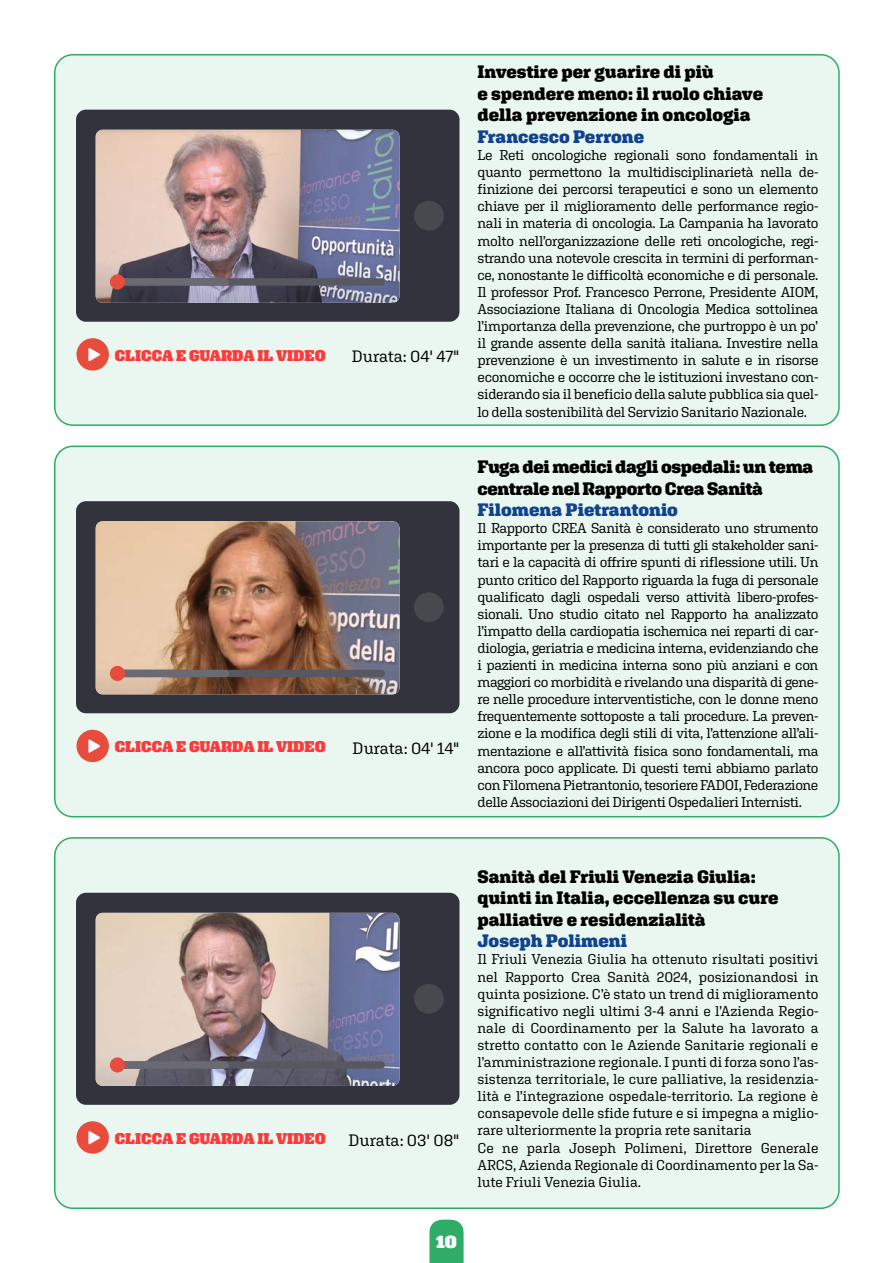
<style>
.page{position:relative;width:893px;height:1263px;background:#fff}
.page>*{position:absolute;margin:0;border:0;box-sizing:border-box;transform-origin:0 0}
.t1{font:900 18px/21.6px "Aglet Slab";letter-spacing:-.005em;color:#000}
.t2{font:900 18px "Aglet Slab";color:#10428e}
.t3{font:900 18px "Aglet Slab";color:#fff}
.t4{font:16.5px "Aglet Slab";color:#000}
.t5{font:900 15.6px "Aglet Slab";color:#fe393a}
.t6{font:14.25px/17.1px "Aglet Slab";letter-spacing:-.005em;color:#000;text-align:justify}
</style>
<div class="page">
<div style="left:55px;top:446px;width:784px;height:371px;background:#eaf7f0;border-radius:18px"></div>
<div style="left:54px;top:445px;width:786px;height:372px;border:2px solid #2fac66;border-radius:18px"></div>
<div style="left:76px;top:501px;width:383px;height:212px;background:#33333d;border-radius:10px"></div>
<div style="left:414px;top:592px;width:30px;height:30px;background:#48484f;border-radius:50%"></div>
<img style="left:96px;top:521px;width:303px;height:173px">
<div style="left:111px;top:670px;width:274px;height:7px;background:#585860;border-radius:4px"></div>
<div style="left:111px;top:670px;width:118px;height:7px;background:#6a6a72;border-radius:4px"></div>
<div style="left:110px;top:666px;width:15px;height:15px;background:#e74c3c;border-radius:50%"></div>
<div style="left:76px;top:730px;width:33px;height:32px;background:#e74c3c;border-radius:50%"></div>
<svg style="left:88px;top:739px;width:12px;height:14px"></svg>
<div style="left:55px;top:55px;width:784px;height:370px;background:#eaf7f0;border-radius:18px"></div>
<div style="left:54px;top:54px;width:786px;height:372px;border:2px solid #2fac66;border-radius:18px"></div>
<div style="left:76px;top:110px;width:383px;height:212px;background:#33333d;border-radius:10px"></div>
<div style="left:414px;top:201px;width:30px;height:30px;background:#48484f;border-radius:50%"></div>
<img style="left:96px;top:130px;width:303px;height:173px">
<div style="left:111px;top:278px;width:274px;height:8px;background:#585860;border-radius:4px"></div>
<div style="left:111px;top:278px;width:118px;height:8px;background:#6a6a72;border-radius:4px"></div>
<div style="left:110px;top:274px;width:15px;height:15px;background:#e74c3c;border-radius:50%"></div>
<div style="left:76px;top:338px;width:33px;height:33px;background:#e74c3c;border-radius:50%"></div>
<svg style="left:88px;top:348px;width:12px;height:13px"></svg>
<div style="left:55px;top:838px;width:784px;height:370px;background:#eaf7f0;border-radius:18px"></div>
<div style="left:54px;top:837px;width:786px;height:372px;border:2px solid #2fac66;border-radius:18px"></div>
<div style="left:76px;top:893px;width:383px;height:212px;background:#33333d;border-radius:10px"></div>
<div style="left:414px;top:984px;width:30px;height:30px;background:#48484f;border-radius:50%"></div>
<img style="left:96px;top:913px;width:303px;height:173px">
<div style="left:111px;top:1061px;width:274px;height:8px;background:#585860;border-radius:4px"></div>
<div style="left:111px;top:1061px;width:118px;height:8px;background:#6a6a72;border-radius:4px"></div>
<div style="left:110px;top:1057px;width:15px;height:15px;background:#e74c3c;border-radius:50%"></div>
<div style="left:76px;top:1121px;width:33px;height:33px;background:#e74c3c;border-radius:50%"></div>
<svg style="left:88px;top:1131px;width:12px;height:13px"></svg>
<svg style="left:429px;top:1219px;width:35px;height:44px"></svg>
<p class="t5" style="left:115px;top:346px;width:212px">CLICCA E GUARDA IL VIDEO</p>
<p class="t4" style="left:352px;top:347px;width:109px">Durata: 04' 47"</p>
<p class="t5" style="left:115px;top:738px;width:212px">CLICCA E GUARDA IL VIDEO</p>
<p class="t4" style="left:353px;top:738px;width:108px">Durata: 04' 14"</p>
<p class="t1" style="left:477px;top:61px;width:287px">Investire per guarire di più<br>e spendere meno: il ruolo chiave della prevenzione in oncologia</p>
<p class="t2" style="left:477px;top:126px;width:168px">Francesco Perrone</p>
<p class="t6" style="left:477px;top:146px;width:342px">Le Reti oncologiche regionali sono fondamentali in quanto permettono la multidisciplinarietà nella de&shy;finizione dei percorsi terapeutici e sono un elemento chiave per il miglioramento delle performance regio&shy;nali in materia di oncologia. La Campania ha lavorato molto nell’organizzazione delle reti oncologiche, regi&shy;strando una notevole crescita in termini di performan&shy;ce, nonostante le difficoltà economiche e di personale.<br>Il professor Prof. Francesco Perrone, Presidente AIOM, Associazione Italiana di Oncologia Medica sottolinea l’importanza della prevenzione, che purtroppo è un po’ il grande assente della sanità italiana. Investire nella prevenzione è un investimento in salute e in risorse economiche e occorre che le istituzioni investano con&shy;siderando sia il beneficio della salute pubblica sia quel&shy;lo della sostenibilità del Servizio Sanitario Nazionale.</p>
<p class="t1" style="left:477px;top:456px;width:337px">Fuga dei medici dagli ospedali: un tema centrale nel Rapporto Crea Sanità</p>
<p class="t2" style="left:477px;top:499px;width:202px">Filomena Pietrantonio</p>
<p class="t6" style="left:477px;top:519px;width:342px">Il Rapporto CREA Sanità è considerato uno strumento importante per la presenza di tutti gli stakeholder sani&shy;tari e la capacità di offrire spunti di riflessione utili. Un punto critico del Rapporto riguarda la fuga di personale qualificato dagli ospedali verso attività libero-profes&shy;sionali. Uno studio citato nel Rapporto ha analizzato l’impatto della cardiopatia ischemica nei reparti di car&shy;diologia, geriatria e medicina interna, evidenziando che i pazienti in medicina interna sono più anziani e con maggiori co morbidità e rivelando una disparità di gene&shy;re nelle procedure interventistiche, con le donne meno frequentemente sottoposte a tali procedure. La preven&shy;zione e la modifica degli stili di vita, l’attenzione all’ali&shy;mentazione e all’attività fisica sono fondamentali, ma ancora poco applicate. Di questi temi abbiamo parlato con Filomena Pietrantonio, tesoriere FADOI, Federazione delle Associazioni dei Dirigenti Ospedalieri Internisti.</p>
<p class="t5" style="left:115px;top:1129px;width:212px">CLICCA E GUARDA IL VIDEO</p>
<p class="t4" style="left:349px;top:1130px;width:112px">Durata: 03' 08"</p>
<p class="t3" style="left:436px;top:1231px;width:22px">10</p>
<p class="t1" style="left:477px;top:865px;width:303px">Sanità del Friuli Venezia Giulia: quinti in Italia, eccellenza su cure palliative e residenzialità</p>
<p class="t2" style="left:477px;top:930px;width:151px">Joseph Polimeni</p>
<p class="t6" style="left:477px;top:951px;width:342px;text-align:left">Il Friuli Venezia Giulia ha ottenuto risultati positivi nel Rapporto Crea Sanità 2024, posizionandosi in quinta posizione. C’è stato un trend di miglioramento significativo negli ultimi 3-4 anni e l’Azienda Regio&shy;nale di Coordinamento per la Salute ha lavorato a stretto contatto con le Aziende Sanitarie regionali e l’amministrazione regionale. I punti di forza sono l’as&shy;sistenza territoriale, le cure palliative, la residenzia&shy;lità e l’integrazione ospedale-territorio. La regione è consapevole delle sfide future e si impegna a miglio&shy;rare ulteriormente la propria rete sanitaria<br>Ce ne parla Joseph Polimeni, Direttore Generale ARCS, Azienda Regionale di Coordinamento per la Sa&shy;lute Friuli Venezia Giulia.</p>
</div>
